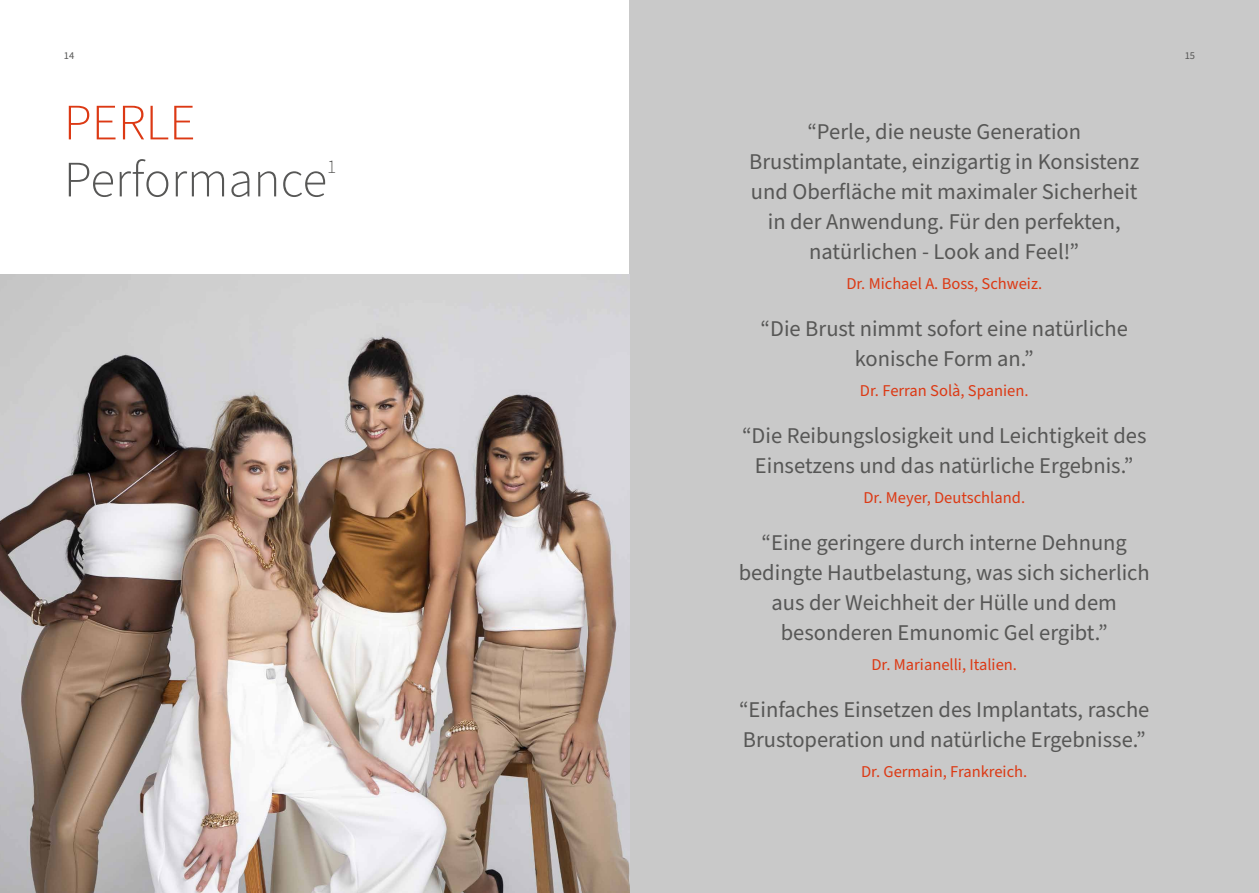
<style>
.page{position:relative;width:1259px;height:893px;background:#fff}
.page>*{position:absolute;margin:0;border:0;box-sizing:border-box;transform-origin:0 0}
.t1{font:300 51px "Source Sans Pro";color:#575756}
.t2{font:300 51px "Source Sans Pro";color:#dc3914}
.t3{font:22.5px/30px "Source Sans Pro";color:#575756;text-align:center}
.t4{font:300 19.2px "Source Sans Pro";color:#575756}
.t5{font:16.5px "Source Sans Pro";color:#dc3914}
.t6{font:10.5px "Source Sans Pro";color:#575756}
</style>
<div class="page">
<div style="left:629px;top:0;width:630px;height:893px;background:#c9c9c9"></div>
<img style="left:0;top:275px;width:629px;height:618px">
<p class="t6" style="left:64px;top:48px;width:12px">14</p>
<p class="t6" style="left:1184px;top:48px;width:12px">15</p>
<h1 class="t2" style="left:64px;top:88px;width:133px">PERLE</h1>
<h1 class="t1" style="left:64px;top:145px;width:265px">Performance</h1>
<p class="t4" style="left:327px;top:154px;width:11px">1</p>
<p class="t3" style="left:749px;top:117px;width:392px">“Perle, die neuste Generation Brustimplantate, einzigartig in Konsistenz und Oberfläche mit maximaler Sicherheit in der Anwendung. Für den perfekten, natürlichen - Look and Feel!”</p>
<p class="t5" style="left:846px;top:272px;width:197px">Dr. Michael A. Boss, Schweiz.</p>
<p class="t3" style="left:760px;top:314px;width:369px">“Die Brust nimmt sofort eine natürliche konische Form an.”</p>
<p class="t5" style="left:860px;top:379px;width:170px">Dr. Ferran Solà, Spanien.</p>
<p class="t3" style="left:742px;top:421px;width:406px">“Die Reibungslosigkeit und Leichtigkeit des<br>Einsetzens und das natürliche Ergebnis.”</p>
<p class="t5" style="left:863px;top:486px;width:163px">Dr. Meyer, Deutschland.</p>
<p class="t3" style="left:738px;top:528px;width:412px">“Eine geringere durch interne Dehnung bedingte Hautbelastung, was sich sicherlich aus der Weichheit der Hülle und dem besonderen Emunomic Gel ergibt.”</p>
<p class="t5" style="left:871px;top:653px;width:147px">Dr. Marianelli, Italien.</p>
<p class="t3" style="left:739px;top:695px;width:412px;text-align:left">“Einfaches Einsetzen des Implantats, rasche<br>Brustoperation und natürliche Ergebnisse.”</p>
<p class="t5" style="left:861px;top:760px;width:168px">Dr. Germain, Frankreich.</p>
</div>
